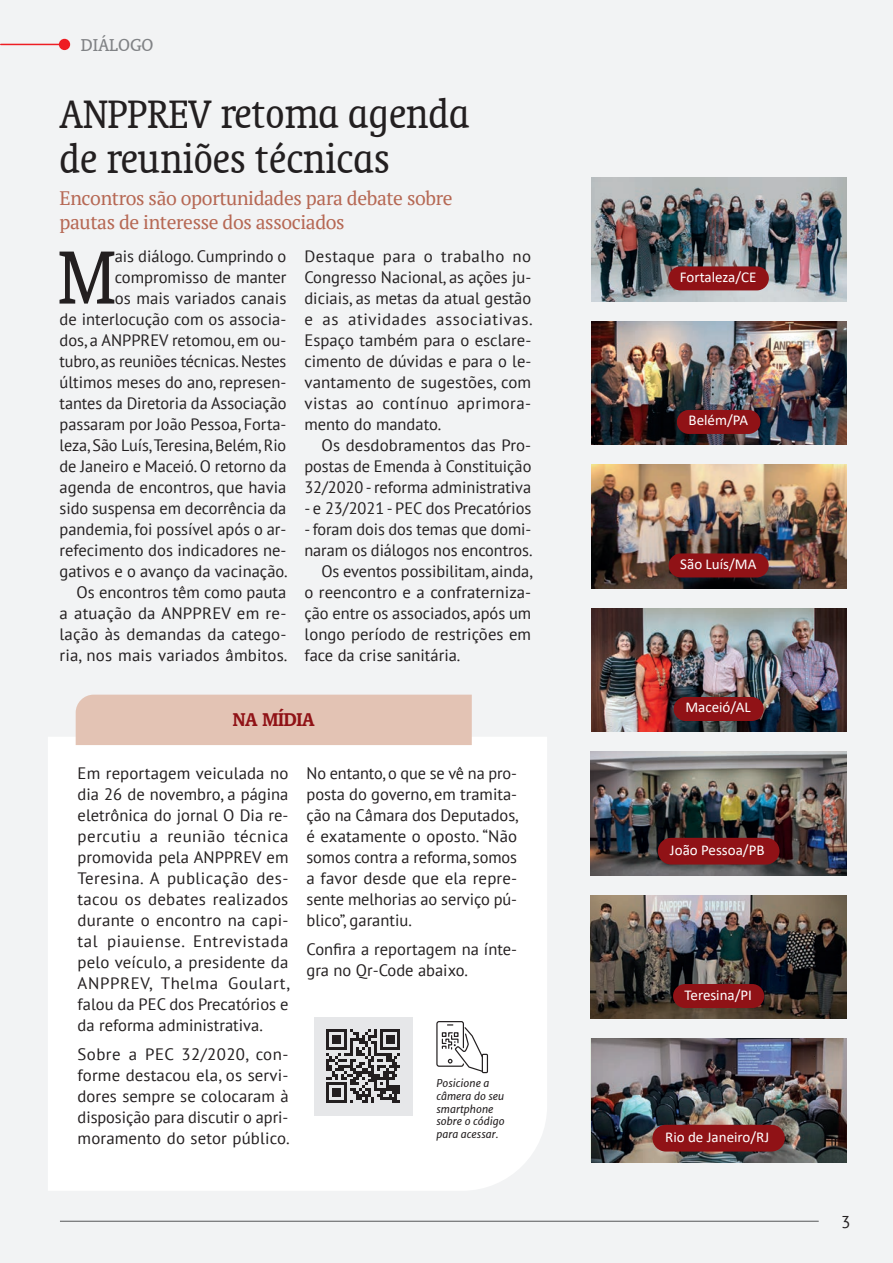
<style>
.page{position:relative;width:893px;height:1263px;background:#f2f3f4}
.page>*{position:absolute;margin:0;border:0;box-sizing:border-box;transform-origin:0 0}
.t1{font:condensed 85.8px "Oranda BT";color:#231f20}
.t2{font:condensed 45px/45px "Oranda BT";color:#231f20}
.t3{font:700 21px "Oranda BT";letter-spacing:-.01em;color:#901216}
.t4{font:19.5px/23.4px "PT Serif";letter-spacing:-.02em;color:#b66854}
.t5{font:19.5px "Oranda BT";color:#808285}
.t6{font:17.1px "PT Sans";color:#231f20}
.t7{font:16.5px/21px "PT Sans";color:#231f20;text-align:justify}
.t8{font:15px "Calibri";color:#fff}
.t9{font:italic 10.65px/12.8px "Merriweather Sans";color:#231f20}
</style>
<div class="page">
<hr style="left:60px;top:1221px;width:759px;height:1px;background:#57585a">
<hr style="left:1px;top:44px;width:64px;height:1px;background:#ee1d23">
<div style="left:59px;top:39px;width:11px;height:11px;background:#ee1d23;border-radius:50%"></div>
<div style="left:48px;top:737px;width:499px;height:453px;background:#fff"></div>
<div style="left:76px;top:695px;width:396px;height:50px;background:#e3c3b4"></div>
<div style="left:314px;top:1017px;width:98px;height:98px;background:#e6e7e9"></div>
<svg style="left:326px;top:1029px;width:74px;height:74px"></svg>
<img style="left:591px;top:178px;width:255px;height:123px">
<img style="left:590px;top:752px;width:257px;height:123px">
<img style="left:591px;top:321px;width:255px;height:124px">
<img style="left:591px;top:465px;width:255px;height:123px">
<img style="left:591px;top:608px;width:255px;height:124px">
<img style="left:590px;top:895px;width:257px;height:124px">
<img style="left:591px;top:1039px;width:256px;height:123px">
<div style="left:668px;top:266px;width:101px;height:24px;background:#901216;border-radius:12px"></div>
<div style="left:658px;top:838px;width:121px;height:26px;background:#901216;border-radius:13px"></div>
<div style="left:673px;top:984px;width:91px;height:24px;background:#901216;border-radius:12px"></div>
<div style="left:652px;top:1125px;width:133px;height:26px;background:#901216;border-radius:13px"></div>
<div style="left:669px;top:553px;width:100px;height:24px;background:#901216;border-radius:12px"></div>
<div style="left:674px;top:697px;width:90px;height:24px;background:#901216;border-radius:12px"></div>
<div style="left:677px;top:410px;width:83px;height:24px;background:#901216;border-radius:12px"></div>
<div style="left:436px;top:1021px;width:28px;height:46px;border:1px solid #231f20;border-radius:2px"></div>
<div style="left:482px;top:1054px;width:6px;height:19px;border:1px solid #231f20"></div>
<svg style="left:441px;top:1024px;width:43px;height:49px"></svg>
<p class="t5" style="left:81px;top:34px;width:74px">DIÁLOGO</p>
<h2 class="t2" style="left:59px;top:91px;width:412px">ANPPREV retoma agenda de reuniões técnicas</h2>
<p class="t4" style="left:59px;top:187px;width:395px">Encontros são oportunidades para debate sobre pautas de interesse dos associados</p>
<p class="t7" style="left:60px;top:245px;width:230px;text-align:right">ais diálogo. Cumprindo o compromisso de manter<br>os mais variados canais<br>de interlocução com os associa&shy;dos, a ANPPREV retomou, em ou&shy;tubro, as reuniões técnicas. Nestes últimos meses do ano, represen&shy;tantes da Diretoria da Associação passaram por João Pessoa, Forta&shy;leza, São Luís, Teresina, Belém, Rio de Janeiro e Maceió. O retorno da agenda de encontros, que havia sido suspensa em decorrência da pandemia, foi possível após o ar&shy;refecimento dos indicadores ne&shy;gativos e o avanço da vacinação.<br>Os encontros têm como pauta<br>a atuação da ANPPREV em re&shy;lação às demandas da catego&shy;ria, nos mais variados âmbitos.</p>
<p class="t7" style="left:304px;top:245px;width:230px">Destaque para o trabalho no Congresso Nacional, as ações ju&shy;diciais, as metas da atual gestão e as atividades associativas.<br>Espaço também para o esclare&shy;cimento de dúvidas e para o le&shy;vantamento de sugestões, com vistas ao contínuo aprimora&shy;mento do mandato.</p>
<h1 class="t1" style="left:58px;top:228px;width:59px">M</h1>
<p class="t7" style="left:304px;top:434px;width:229px;text-indent:17px">Os desdobramentos das Pro&shy;postas de Emenda à Constituição 32/2020 - reforma administrativa</p>
<p class="t7" style="left:304px;top:497px;width:228px">- e 23/2021 - PEC dos Precatórios</p>
<p class="t7" style="left:304px;top:518px;width:228px">- foram dois dos temas que domi-</p>
<p class="t7" style="left:304px;top:539px;width:230px">naram os diálogos nos encontros.</p>
<p class="t7" style="left:321px;top:560px;width:213px">Os eventos possibilitam, ainda,</p>
<p class="t7" style="left:304px;top:581px;width:228px">o reencontro e a confraterniza-</p>
<p class="t7" style="left:304px;top:602px;width:228px">ção entre os associados, após um</p>
<p class="t7" style="left:304px;top:623px;width:228px">longo período de restrições em</p>
<p class="t7" style="left:304px;top:644px;width:158px">face da crise sanitária.</p>
<p class="t3" style="left:233px;top:707px;width:83px">NA MÍDIA</p>
<p class="t7" style="left:78px;top:762px;width:214px">Em reportagem veiculada no dia 26 de novembro, a página eletrônica do jornal O Dia re&shy;percutiu a reunião técnica promovida pela ANPPREV em Teresina. A publicação des&shy;tacou os debates realizados durante o encontro na capi&shy;tal piauiense. Entrevistada pelo veículo, a presidente da ANPPREV, Thelma Goulart, falou da PEC dos Precatórios e da reforma administrativa.</p>
<p class="t7" style="left:78px;top:1044px;width:214px">Sobre a PEC 32/2020, con&shy;forme destacou ela, os servi&shy;dores sempre se colocaram à disposição para discutir o apri&shy;moramento do setor público.</p>
<p class="t7" style="left:306px;top:762px;width:213px">No entanto, o que se vê na pro&shy;posta do governo, em tramita&shy;ção na Câmara dos Deputados, é exatamente o oposto. “Não somos contra a reforma, somos a favor desde que ela repre&shy;sente melhorias ao serviço pú&shy;blico”, garantiu.</p>
<p class="t7" style="left:306px;top:939px;width:212px">Confira a reportagem na ínte&shy;gra no Qr-Code abaixo.</p>
<p class="t9" style="left:436px;top:1077px;width:70px">Posicione a câmera do seu smartphone sobre o código para acessar.</p>
<p class="t8" style="left:680px;top:267px;width:78px">Fortaleza/CE</p>
<p class="t8" style="left:688px;top:410px;width:61px">Belém/PA</p>
<p class="t8" style="left:680px;top:554px;width:78px">São Luís/MA</p>
<p class="t8" style="left:685px;top:697px;width:67px">Maceió/AL</p>
<p class="t8" style="left:670px;top:839px;width:96px">João Pessoa/PB</p>
<p class="t8" style="left:685px;top:984px;width:69px">Teresina/PI</p>
<p class="t8" style="left:665px;top:1126px;width:105px">Rio de Janeiro/RJ</p>
<p class="t6" style="left:841px;top:1211px;width:11px">3</p>
</div>
